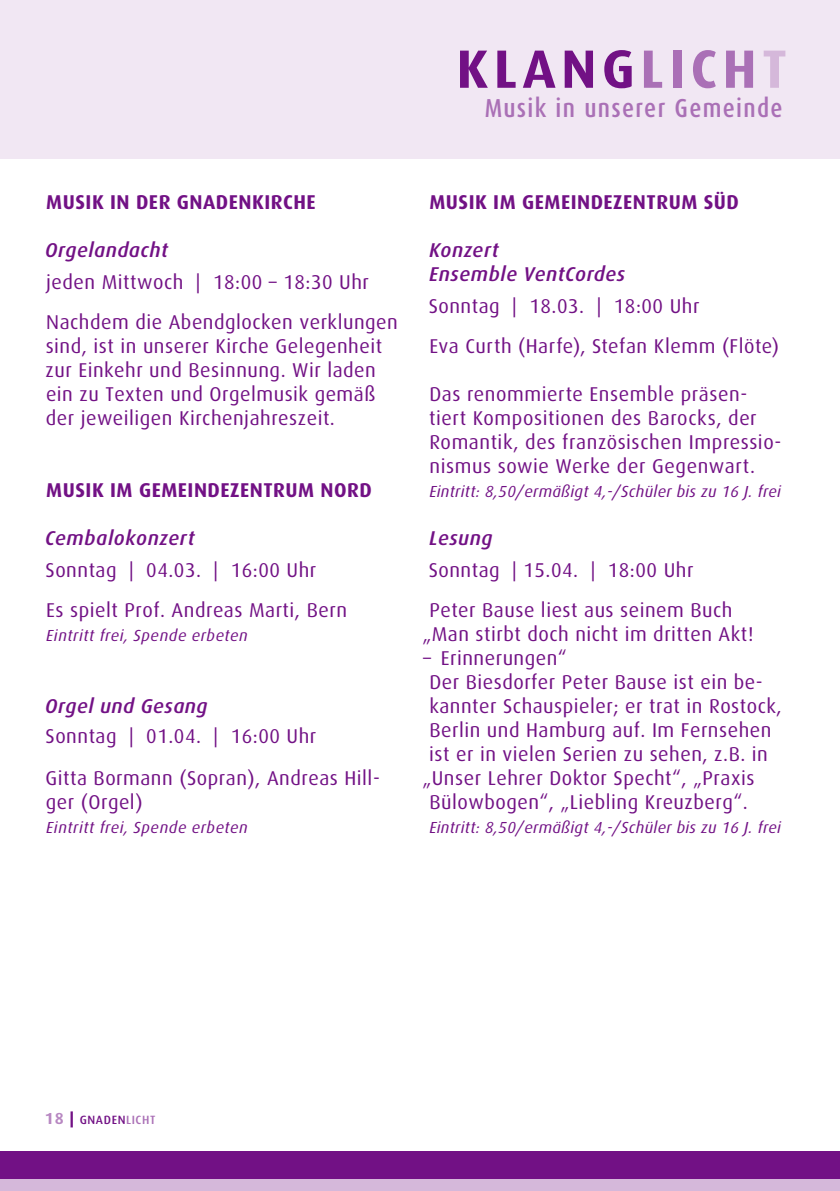
<style>
.page{position:relative;width:840px;height:1191px;background:#fff}
.page>*{position:absolute;margin:0;border:0;box-sizing:border-box;transform-origin:0 0}
.t1{font:700 54px "Dax";letter-spacing:.1em;color:#721185}
.t2{font:500 26px "Dax Condensed";letter-spacing:.05em;color:#aa70b6}
.t3{font:20px/24px "Dax";letter-spacing:.025em;color:#721185}
.t4{font:700 20px "Dax";letter-spacing:.025em;color:#721185}
.t5{font:italic 500 20px/24px "Dax";letter-spacing:.025em;color:#721185}
.t6{font:italic 16px "Dax";letter-spacing:.02em;color:#721185}
.t7{font:italic 16px "Dax";letter-spacing:.04em;color:#721185}
.t8{font:500 12px "Dax";letter-spacing:.05em;color:#721185}
.s1{color:#aa70b6}
.s2{color:#d5b8da}
.s3{font-weight:700;font-size:16px;color:#b888c2}
.s4{font-weight:800;font-size:16px}
</style>
<div class="page">
<div style="left:0;top:1151px;width:839px;height:40px;background:#721185"></div>
<div style="left:0;top:1179px;width:839px;height:12px;background:#d5b8da"></div>
<hr style="left:839px;top:1151px;width:1px;height:40px;background:#721185">
<svg style="left:839px;top:1179px;width:1px;height:12px"></svg>
<div style="left:0;top:0;width:839px;height:159px;background:#f1e7f3"></div>
<h1 class="t1" style="left:456px;top:39px;width:332px">KLANG<span class="s1">LICH</span><span class="s2">T</span></h1>
<h2 class="t2" style="left:484px;top:93px;width:299px">Musik in unserer Gemeinde</h2>
<p class="t4" style="left:46px;top:190px;width:271px">MUSIK IN DER GNADENKIRCHE</p>
<p class="t5" style="left:45px;top:238px;width:124px">Orgelandacht</p>
<p class="t3" style="left:46px;top:262px;width:353px;line-height:40px">jeden Mittwoch | 18:00 – 18:30 Uhr<br>Nachdem die Abendglocken verklungen</p>
<p class="t3" style="left:45px;top:334px;width:338px">sind, ist in unserer Kirche Gelegenheit zur Einkehr und Besinnung. Wir laden ein zu Texten und Orgelmusik gemäß der jeweiligen Kirchenjahreszeit.</p>
<p class="t4" style="left:46px;top:478px;width:327px">MUSIK IM GEMEINDEZENTRUM NORD</p>
<p class="t5" style="left:45px;top:526px;width:151px">Cembalokonzert</p>
<p class="t3" style="left:46px;top:550px;width:303px;line-height:40px">Sonntag | 04.03. | 16:00 Uhr<br>Es spielt Prof. Andreas Marti, Bern</p>
<p class="t7" style="left:46px;top:626px;width:203px">Eintritt frei, Spende erbeten</p>
<p class="t5" style="left:45px;top:694px;width:164px">Orgel und Gesang</p>
<p class="t3" style="left:46px;top:715px;width:335px;line-height:42px">Sonntag | 01.04. | 16:00 Uhr<br>Gitta Bormann (Sopran), Andreas Hill-</p>
<p class="t3" style="left:46px;top:790px;width:98px">ger (Orgel)</p>
<p class="t7" style="left:46px;top:818px;width:203px">Eintritt frei, Spende erbeten</p>
<p class="t4" style="left:429px;top:190px;width:311px">MUSIK IM GEMEINDEZENTRUM SÜD</p>
<p class="t5" style="left:429px;top:238px;width:197px">Konzert<br>Ensemble VentCordes</p>
<p class="t3" style="left:428px;top:286px;width:351px;line-height:40px">Sonntag | 18.03. | 18:00 Uhr<br>Eva Curth (Harfe), Stefan Klemm (Flöte)</p>
<p class="t3" style="left:429px;top:382px;width:353px">Das renommierte Ensemble präsen&shy;tiert Kompositionen des Barocks, der Romantik, des französischen I mpressio&shy;nismus sowie Werke der Gegenwart.</p>
<p class="t6" style="left:429px;top:482px;width:353px">Eintritt: 8,50/ermäßigt 4,-/Schüler bis zu 16 J. frei</p>
<p class="t5" style="left:429px;top:526px;width:65px">Lesung</p>
<p class="t3" style="left:428px;top:550px;width:305px;line-height:40px">Sonntag | 15.04. | 18:00 Uhr<br>Peter Bause liest aus seinem Buch</p>
<p class="t3" style="left:422px;top:622px;width:332px">„Man stirbt doch nicht im dritten Akt!</p>
<p class="t3" style="left:423px;top:646px;width:145px">– Erinnerungen“</p>
<p class="t3" style="left:429px;top:670px;width:334px">Der Biesdorfer Peter Bause ist ein be-</p>
<p class="t3" style="left:429px;top:694px;width:353px">kannter Schauspieler; er trat in Rostock,</p>
<p class="t3" style="left:429px;top:718px;width:343px">Berlin und Hamburg auf. I m Fernsehen</p>
<p class="t3" style="left:429px;top:742px;width:340px">ist er in vielen Serien zu sehen, z.B. in</p>
<p class="t3" style="left:422px;top:766px;width:333px">„Unser Lehrer Doktor Specht“, „Praxis</p>
<p class="t3" style="left:429px;top:790px;width:319px">Bülowbogen“, „Liebling Kreuzberg“.</p>
<p class="t6" style="left:429px;top:818px;width:353px">Eintritt: 8,50/ermäßigt 4,-/Schüler bis zu 16 J. frei</p>
<p class="t8" style="left:45px;top:1113px;width:112px"><span class="s3">18</span> <span class="s4">|</span> GNADEN<span class="s1">LICHT</span></p>
</div>
